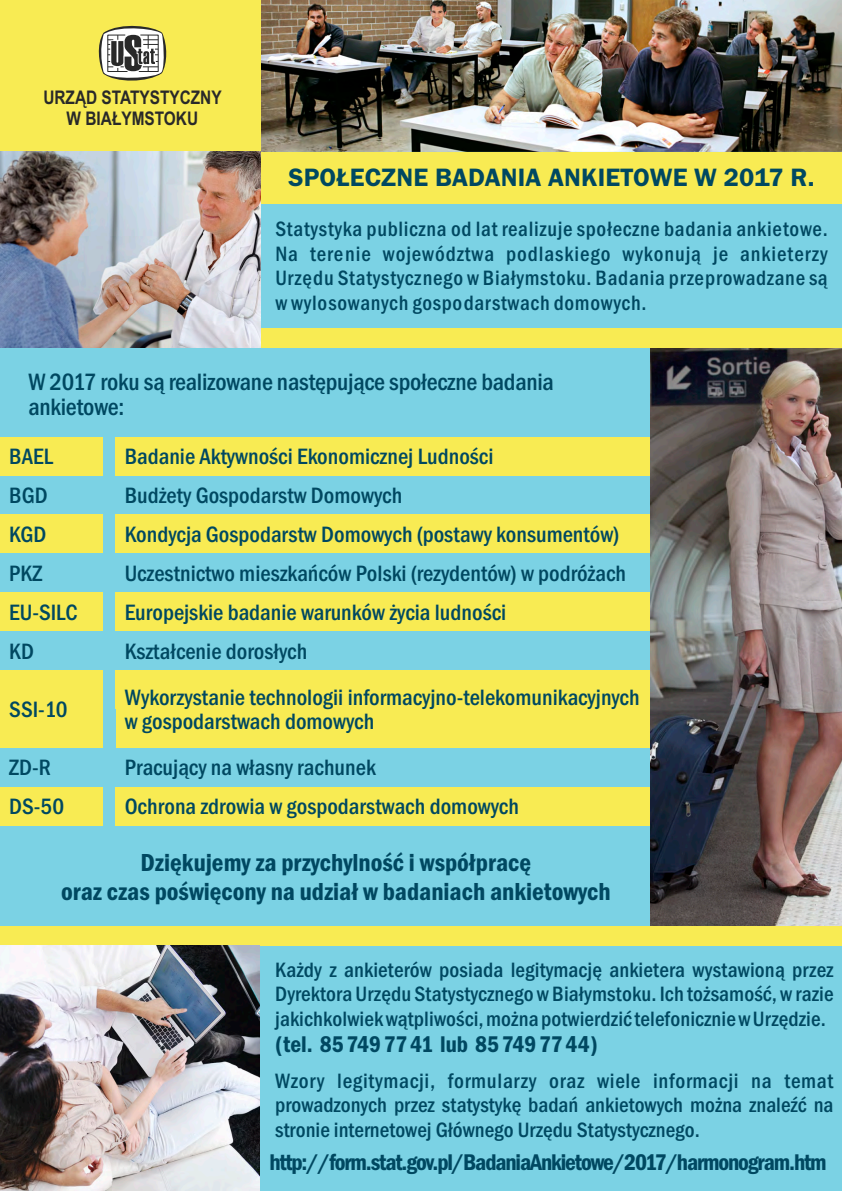
<style>
.page{position:relative;width:842px;height:1191px;background:#7bd2e4}
.page>*{position:absolute;margin:0;border:0;box-sizing:border-box;transform-origin:0 0}
.t1{font:600 26px "Franklin Gothic";letter-spacing:.005em;color:#004861}
.t2{font:600 condensed 25.5px/28.9px "Franklin Gothic";color:#004861;text-align:center}
.t3{font:500 condensed 24.5px/25px "Franklin Gothic";letter-spacing:-.01em;color:#004861}
.t4{font:600 condensed 23.5px "Franklin Gothic";letter-spacing:-.05em;color:#004861}
.t5{font:600 condensed 23.5px "Franklin Gothic";color:#004861}
.t6{font:500 condensed 23px/23.5px "Franklin Gothic";color:#004861}
.t7{font:500 condensed 21.5px/24.4px "Franklin Gothic";letter-spacing:.005em;color:#004861;text-align:justify}
.t8{font:700 18.8px/21.5px "Arial Narrow";color:#292929;text-align:center}
</style>
<div class="page">
<img style="left:261px;top:0;width:581px;height:152px">
<div style="left:0;top:436px;width:103px;height:39px;background:#f8eb53"></div>
<div style="left:115px;top:436px;width:535px;height:39px;background:#f8eb53"></div>
<div style="left:0;top:514px;width:103px;height:39px;background:#f8eb53"></div>
<div style="left:115px;top:514px;width:535px;height:39px;background:#f8eb53"></div>
<div style="left:0;top:592px;width:103px;height:39px;background:#f8eb53"></div>
<div style="left:115px;top:592px;width:535px;height:39px;background:#f8eb53"></div>
<div style="left:0;top:670px;width:103px;height:78px;background:#f8eb53"></div>
<div style="left:115px;top:670px;width:535px;height:78px;background:#f8eb53"></div>
<div style="left:0;top:786px;width:103px;height:39px;background:#f8eb53"></div>
<div style="left:115px;top:786px;width:535px;height:39px;background:#f8eb53"></div>
<div style="left:0;top:925px;width:842px;height:20px;background:#f8eb53"></div>
<div style="left:0;top:328px;width:842px;height:20px;background:#f8eb53"></div>
<div style="left:261px;top:152px;width:581px;height:51px;background:#f8eb53"></div>
<div style="left:0;top:0;width:261px;height:152px;background:#f8eb53"></div>
<svg style="left:98px;top:25px;width:69px;height:56px;background:#aba98f"></svg>
<img style="left:0;top:945px;width:260px;height:246px">
<img style="left:650px;top:348px;width:192px;height:577px">
<img style="left:0;top:152px;width:261px;height:196px">
<p class="t8" style="left:43px;top:88px;width:180px">URZĄD STATYSTYCZNY<br>W BIAŁYMSTOKU</p>
<p class="t1" style="left:288px;top:168px;width:528px">SPOŁECZNE BADANIA ANKIETOWE W 2017 R.</p>
<p class="t7" style="left:275px;top:219px;width:554px">Statystyka publiczna od lat realizuje społeczne badania ankietowe.<br>Na terenie województwa podlaskiego wykonują je ankieterzy Urzędu Statystycznego w Białymstoku. Badania przeprowadzane są w wylosowanych gospodarstwach domowych.</p>
<p class="t3" style="left:28px;top:371px;width:527px">W 2017 roku są realizowane następujące społeczne badania ankietowe:</p>
<p class="t6" style="left:9px;top:446px;width:45px">BAEL</p>
<p class="t6" style="left:125px;top:446px;width:370px">Badanie Aktywności Ekonomicznej Ludności</p>
<p class="t6" style="left:9px;top:485px;width:40px">BGD</p>
<p class="t6" style="left:125px;top:485px;width:279px">Budżety Gospodarstw Domowych</p>
<p class="t6" style="left:9px;top:524px;width:39px">KGD</p>
<p class="t6" style="left:125px;top:524px;width:496px">Kondycja Gospodarstw Domowych (postawy konsumentów)</p>
<p class="t6" style="left:9px;top:563px;width:34px">PKZ</p>
<p class="t6" style="left:125px;top:563px;width:503px">Uczestnictwo mieszkańców Polski (rezydentów) w podróżach</p>
<p class="t6" style="left:9px;top:602px;width:70px">EU-SILC</p>
<p class="t6" style="left:125px;top:602px;width:383px">Europejskie badanie warunków życia ludności</p>
<p class="t6" style="left:9px;top:641px;width:26px">KD</p>
<p class="t6" style="left:125px;top:641px;width:184px">Kształcenie dorosłych</p>
<p class="t6" style="left:9px;top:699px;width:60px">SSI-10</p>
<p class="t6" style="left:125px;top:687px;width:516px">Wykorzystanie technologii informacyjno-telekomunikacyjnych w gospodarstwach domowych</p>
<p class="t6" style="left:9px;top:757px;width:43px">ZD-R</p>
<p class="t6" style="left:125px;top:757px;width:253px">Pracujący na własny rachunek</p>
<p class="t6" style="left:9px;top:796px;width:56px">DS-50</p>
<p class="t6" style="left:125px;top:796px;width:396px">Ochrona zdrowia w gospodarstwach domowych</p>
<p class="t2" style="left:61px;top:849px;width:551px">Dziękujemy za przychylność i współpracę<br>oraz czas poświęcony na udział w badaniach ankietowych</p>
<p class="t7" style="left:275px;top:959px;width:560px">Każdy z ankieterów posiada legitymację ankietera wystawioną przez Dyrektora Urzędu Statystycznego w Białymstoku. Ich tożsamość, w razie jakichkolwiek wątpliwości, można potwierdzić telefonicznie w Urzędzie.</p>
<p class="t5" style="left:275px;top:1035px;width:324px">(tel. 85 749 77 41 lub 85 749 77 44)</p>
<p class="t7" style="left:275px;top:1070px;width:560px">Wzory legitymacji, formularzy oraz wiele informacji na temat prowadzonych przez statystykę badań ankietowych można znaleźć na stronie internetowej Głównego Urzędu Statystycznego.</p>
<p class="t4" style="left:269px;top:1153px;width:559px">http://form.stat.gov.pl/BadaniaAnkietowe/2017/harmonogram.htm</p>
</div>
